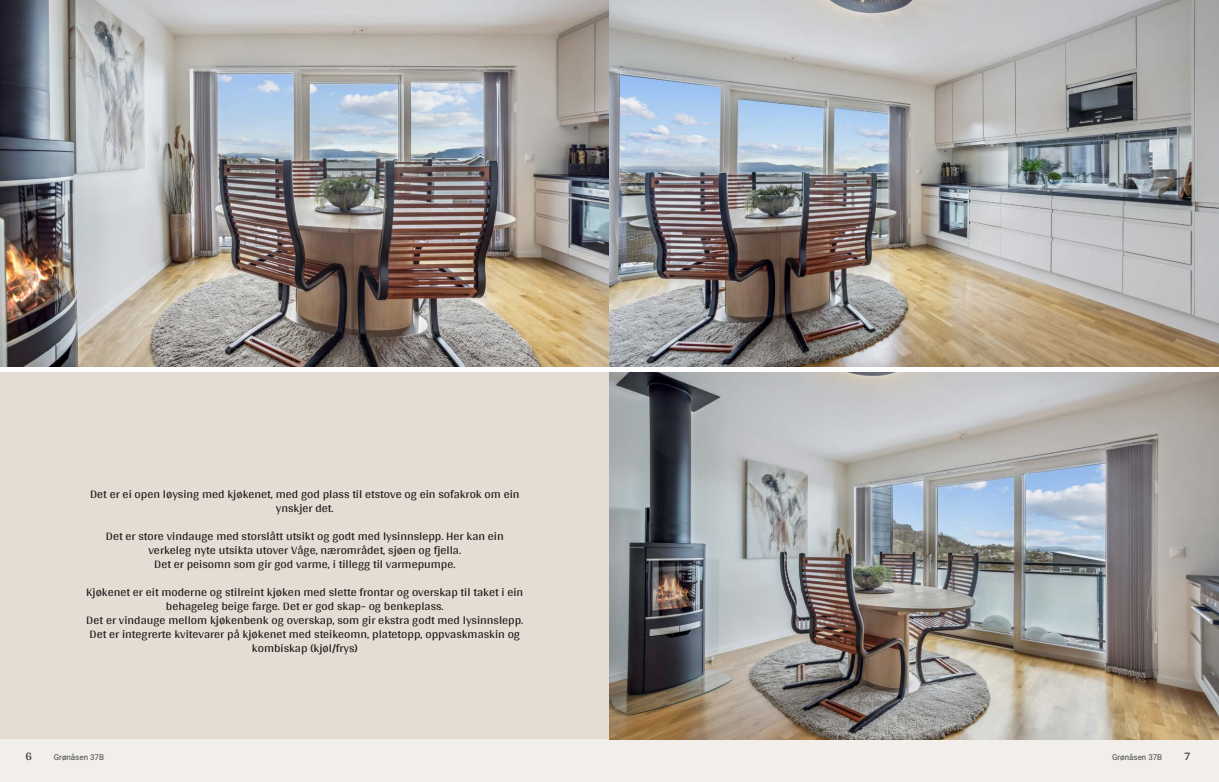
<style>
.page{position:relative;width:1219px;height:782px;background:#fff}
.page>*{position:absolute;margin:0;border:0;box-sizing:border-box;transform-origin:0 0}
.t1{font:12px/14px "Arya";color:#1d1d1b;text-align:center}
.t2{font:700 12px "Arya";color:#414749}
.t3{font:8px "Roboto Vitec";color:#414749}
</style>
<div class="page">
<img style="left:0;top:0;width:609px;height:367px">
<div style="left:0;top:739px;width:612px;height:42px;background:#f2eeea"></div>
<div style="left:0;top:372px;width:612px;height:367px;background:#e5dcd4"></div>
<div style="left:607px;top:739px;width:612px;height:42px;background:#f2eeea"></div>
<img style="left:609px;top:372px;width:610px;height:367px">
<img style="left:609px;top:0;width:610px;height:367px">
<p class="t1" style="left:90px;top:486px;width:431px">Det er ei open løysing med kjøkenet, med god plass til etstove og ein sofakrok om ein ynskjer det.</p>
<p class="t1" style="left:106px;top:528px;width:399px">Det er store vindauge med storslått utsikt og godt med lysinnslepp. Her kan ein verkeleg nyte utsikta utover Våge, nærområdet, sjøen og fjella.<br>Det er peisomn som gir god varme, i tillegg til varmepumpe.</p>
<p class="t1" style="left:86px;top:584px;width:438px">Kjøkenet er eit moderne og stilreint kjøken med slette frontar og overskap til taket i ein behageleg beige farge. Det er god skap‑ og benkeplass.<br>Det er vindauge mellom kjøkenbenk og overskap, som gir ekstra godt med lysinnslepp.<br>Det er integrerte kvitevarer på kjøkenet med steikeomn, platetopp, oppvaskmaskin og kombiskap (kjøl/frys)</p>
<p class="t2" style="left:26px;top:749px;width:8px">6</p>
<p class="t3" style="left:54px;top:751px;width:52px">Grønåsen 37B</p>
<p class="t3" style="left:1112px;top:751px;width:52px">Grønåsen 37B</p>
<p class="t2" style="left:1184px;top:749px;width:8px">7</p>
</div>
